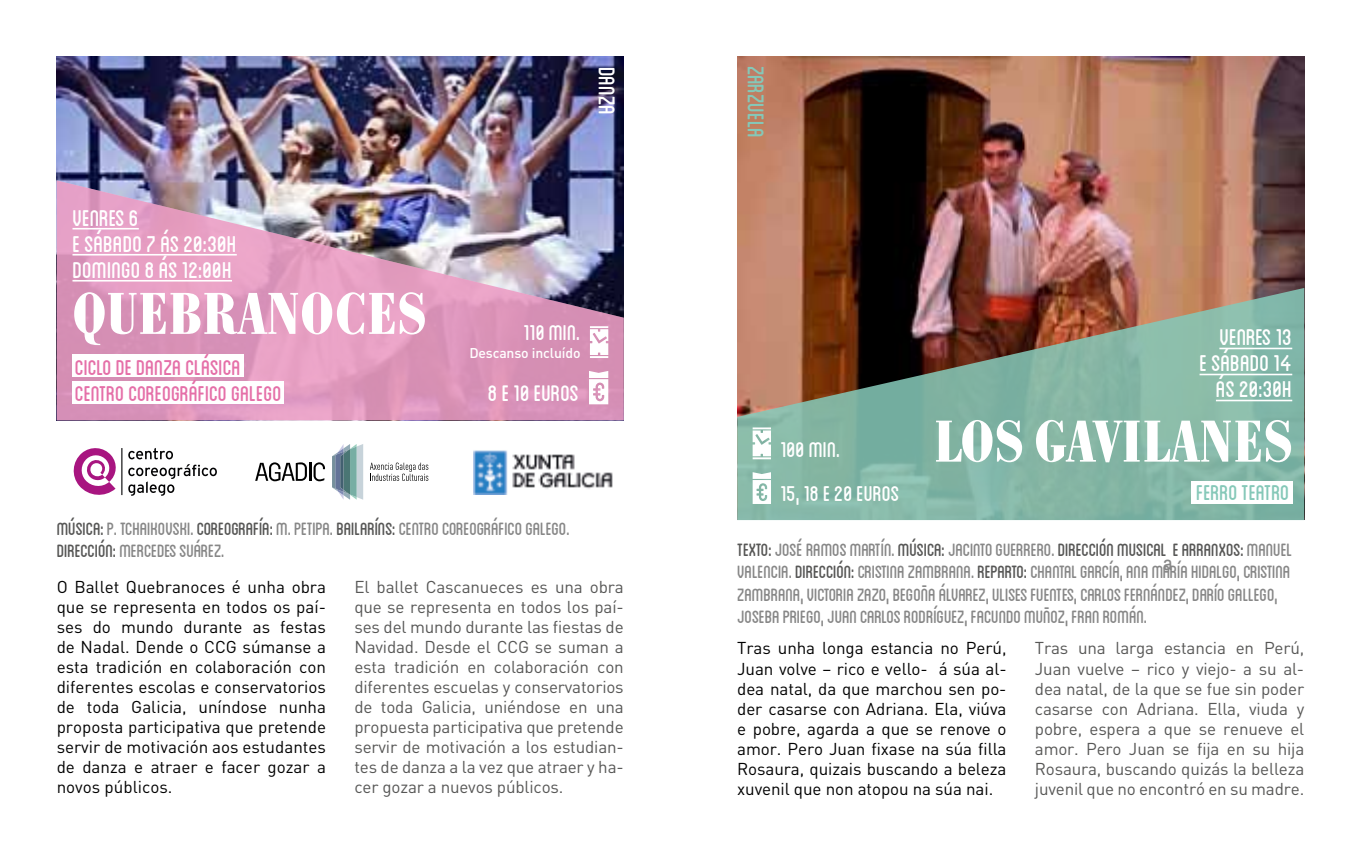
<style>
.page{position:relative;width:1361px;height:851px;background:#fff}
.page>*{position:absolute;margin:0;border:0;box-sizing:border-box;transform-origin:0 0}
.t1{font:700 condensed 58px "Bodoni BE";color:#fff}
.t2{font:700 condensed 58px "Bodoni BE";letter-spacing:.02em;color:#fff}
.t3{font:32px/26px "Blanch Caps";letter-spacing:-.01em;color:#fff;text-align:right}
.t4{font:32px "Blanch Caps";letter-spacing:-.01em;color:#85c8b8}
.t5{font:31.6px "Blanch Caps";letter-spacing:-.01em;color:#fff}
.t6{font:30px/26px "Blanch Caps";letter-spacing:-.01em;color:#e56fa8}
.t7{font:30px "Blanch Caps";letter-spacing:-.01em;color:#fff}
.t8{font:30px "Blanch Caps";letter-spacing:-.01em;color:#85c8b8}
.t9{font:25px/22px "Blanch Caps";letter-spacing:-.015em;color:#878787}
.t10{font:17px/20px "DIN";letter-spacing:-.01em;color:#575756;text-align:justify}
.t11{font:17px/20px "DIN";color:#000;text-align:justify}
.t12{font:500 14px "DIN";letter-spacing:-.01em;color:#fff}
.s1{color:#575756}
</style>
<div class="page">
<img style="left:737px;top:57px;width:567px;height:231px">
<svg style="left:737px;top:288px;width:567px;height:232px;background:#829786"></svg>
<hr style="left:1219px;top:347px;width:73px;height:2px;background:#fff">
<hr style="left:1199px;top:373px;width:93px;height:2px;background:#fff">
<hr style="left:1216px;top:399px;width:76px;height:2px;background:#fff">
<div style="left:1191px;top:481px;width:101px;height:22px;background:#fff"></div>
<svg style="left:752px;top:472px;width:19px;height:32px"></svg>
<svg style="left:752px;top:427px;width:19px;height:32px"></svg>
<img style="left:57px;top:57px;width:567px;height:123px">
<img style="left:57px;top:180px;width:567px;height:240px">
<hr style="left:72px;top:228px;width:67px;height:1px;background:#fff">
<hr style="left:72px;top:254px;width:165px;height:1px;background:#fff">
<hr style="left:72px;top:280px;width:160px;height:1px;background:#fff">
<div style="left:72px;top:355px;width:172px;height:22px;background:#fff"></div>
<div style="left:72px;top:381px;width:212px;height:22px;background:#fff"></div>
<svg style="left:589px;top:371px;width:19px;height:33px"></svg>
<svg style="left:590px;top:326px;width:18px;height:32px"></svg>
<hr style="left:121px;top:448px;width:1px;height:47px;background:#020203">
<svg style="left:128px;top:448px;width:89px;height:47px"></svg>
<svg style="left:74px;top:448px;width:42px;height:46px"></svg>
<svg style="left:255px;top:462px;width:70px;height:19px"></svg>
<svg style="left:332px;top:444px;width:31px;height:55px;background:#92acb2"></svg>
<svg style="left:370px;top:462px;width:58px;height:19px"></svg>
<img style="left:474px;top:450px;width:139px;height:44px">
<h2 class="t3" style="left:72px;top:203px;width:166px;text-align:left">Venres 6<br>e sábado 7 ás 20:30H<br>Domingo 8 ás 12:00H</h2>
<h1 class="t2" style="left:72px;top:281px;width:355px">QUEBRANOCES</h1>
<h3 class="t6" style="left:75px;top:353px;width:208px">CICLO DE DANZA CLÁSICA<br>CENTRO COREOGRÁFICO GALEGO</h3>
<h2 class="t3" style="left:621px;top:67px;width:50px;rotate:90deg">Danza</h2>
<h3 class="t7" style="left:523px;top:319px;width:59px">110 min.</h3>
<p class="t12" style="left:469px;top:344px;width:113px">Descanso incluído</p>
<h3 class="t5" style="left:488px;top:379px;width:93px">8 E 10 EUROS</h3>
<h3 class="t9" style="left:57px;top:516px;width:515px"><span class="s1">MÚSICA:</span> P. Tchaikovski. <span class="s1">COREOGRAFÍA:</span> M. Petipa. <span class="s1">BAILARÍNS:</span> CENTRO COREOGRÁFICO GALEGO.<br><span class="s1">DIRECCIÓn:</span> Mercedes Suárez.</h3>
<p class="t11" style="left:57px;top:576px;width:271px">O Ballet Quebranoces é unha obra que se representa en todos os paí&shy;ses do mundo durante as festas de Nadal. Dende o CCG súmanse a esta tradición en colaboración con diferentes escolas e conservatorios de toda Galicia, uníndose nunha proposta participativa que pretende servir de motivación aos estudantes de danza e atraer e facer gozar a novos públicos.</p>
<p class="t10" style="left:354px;top:576px;width:271px">El ballet Cascanueces es una obra que se representa en todos los paí&shy;ses del mundo durante las fiestas de Navidad. Desde el CCG se suman a esta tradición en colaboración con diferentes escuelas y conservatorios de toda Galicia, uniéndose en una propuesta participativa que pretende servir de motivación a los estudian&shy;tes de danza a la vez que atraer y ha&shy;cer gozar a nuevos públicos.</p>
<h2 class="t4" style="left:770px;top:66px;width:74px;rotate:90deg">Zarzuela</h2>
<h3 class="t7" style="left:780px;top:435px;width:62px">100 MIN.</h3>
<h2 class="t3" style="left:1199px;top:323px;width:94px">Venres 13<br>e sábado 14 ás 20:30H</h2>
<h1 class="t1" style="left:935px;top:408px;width:359px">LOS GAVILANES</h1>
<h3 class="t7" style="left:780px;top:480px;width:121px">15, 18 E 20 EUROS</h3>
<h3 class="t8" style="left:1196px;top:479px;width:95px">Ferro Teatro</h3>
<p class="t9" style="left:737px;top:538px;width:557px"><span class="s1">TEXTO:</span> José Ramos Martín. <span class="s1">MÚSICA:</span> Jacinto Guerrero. <span class="s1">DIRECCIÓN MUSICAL E ARRANXOS:</span> Manuel Valencia. <span class="s1">DIRECCIÓN:</span> Cristina Zambrana. <span class="s1">REPARTO:</span> Chantal García, Ana Mªaría Hidalgo, Cristina Zambrana, Victoria Zazo, Begoña Álvarez, Ulises Fuentes, Carlos Fernández, Darío Gallego, Joseba Priego, Juan Carlos Rodríguez, Facundo Muñoz, Fran Román.</p>
<p class="t11" style="left:737px;top:638px;width:271px">Tras unha longa estancia no Perú, Juan volve – rico e vello- á súa al&shy;dea natal, da que marchou sen po&shy;der casarse con Adriana. Ela, viúva e pobre, agarda a que se renove o amor. Pero Juan fixase na súa filla Rosaura, quizais buscando a beleza xuvenil que non atopou na súa nai.</p>
<p class="t10" style="left:1035px;top:638px;width:271px">Tras una larga estancia en Perú, Juan vuelve – rico y viejo- a su al&shy;dea natal, de la que se fue sin poder casarse con Adriana. Ella, viuda y pobre, espera a que se renueve el amor. Pero Juan se fija en su hija Rosaura, buscando quizás la belleza juvenil que no encontró en su madre.</p>
</div>
